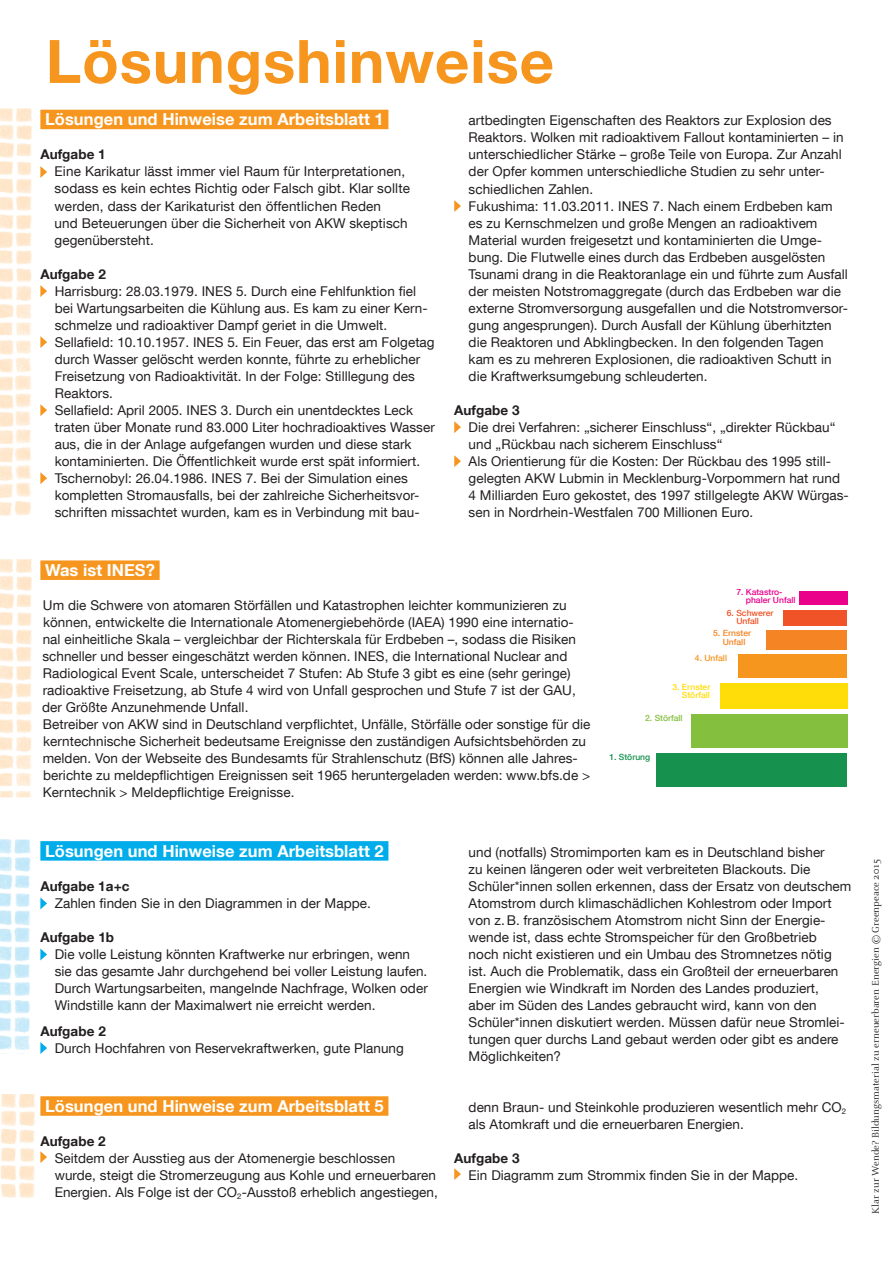
<style>
.page{position:relative;width:893px;height:1263px;background:#fff}
.page>*{position:absolute;margin:0;border:0;box-sizing:border-box;transform-origin:0 0}
.t1{font:700 60px "Helvetica Neue LT Com";letter-spacing:.015em;color:#f6961f}
.t2{font:700 16.5px "Helvetica Neue LT Com";letter-spacing:.005em;color:#fff}
.t3{font:13.5px/17px "Helvetica Neue LT Com";letter-spacing:.005em;color:#231f20}
.t4{font:700 13.5px "Helvetica Neue LT Com";letter-spacing:.005em;color:#231f20}
.t5{font:10.5px "Celeste";letter-spacing:.005em;color:#231f20}
.t6{font:500 8.55px/8.6px "Helvetica Neue LT Com";color:#eb028b}
.t7{font:500 8.55px/8.6px "Helvetica Neue LT Com";color:#ffdd08;text-align:right}
.t8{font:500 8.55px/8.6px "Helvetica Neue LT Com";color:#f05327;text-align:center}
.t9{font:500 8.55px/8.6px "Helvetica Neue LT Com";color:#f48424;text-align:center}
.t10{font:500 8.55px "Helvetica Neue LT Com";color:#84bf3e}
.t11{font:500 8.55px "Helvetica Neue LT Com";color:#16914e}
.t12{font:500 8.55px "Helvetica Neue LT Com";color:#f6961f}
</style>
<div class="page">
<div style="left:40px;top:560px;width:120px;height:20px;background:#f6961f"></div>
<div style="left:657px;top:753px;width:190px;height:34px;background:#16914e"></div>
<div style="left:691px;top:714px;width:156px;height:34px;background:#84bf3e"></div>
<div style="left:720px;top:683px;width:127px;height:26px;background:#ffdd08"></div>
<div style="left:738px;top:654px;width:109px;height:24px;background:#f6961f"></div>
<div style="left:766px;top:630px;width:81px;height:19px;background:#f48424"></div>
<div style="left:783px;top:610px;width:64px;height:15px;background:#f05327"></div>
<div style="left:799px;top:591px;width:48px;height:13px;background:#eb028b"></div>
<div style="left:40px;top:841px;width:348px;height:20px;background:#00adea"></div>
<svg style="left:40px;top:897px;width:7px;height:12px"></svg>
<svg style="left:40px;top:948px;width:7px;height:12px"></svg>
<svg style="left:40px;top:1042px;width:7px;height:12px"></svg>
<div style="left:40px;top:110px;width:348px;height:19px;background:#f6961f"></div>
<svg style="left:40px;top:166px;width:7px;height:12px"></svg>
<svg style="left:40px;top:285px;width:7px;height:12px"></svg>
<svg style="left:40px;top:336px;width:7px;height:12px"></svg>
<svg style="left:40px;top:404px;width:7px;height:12px"></svg>
<svg style="left:40px;top:472px;width:7px;height:12px"></svg>
<svg style="left:454px;top:200px;width:7px;height:12px"></svg>
<svg style="left:454px;top:421px;width:7px;height:12px"></svg>
<svg style="left:454px;top:455px;width:7px;height:12px"></svg>
<div style="left:40px;top:1096px;width:348px;height:20px;background:#f6961f"></div>
<svg style="left:40px;top:1151px;width:7px;height:12px"></svg>
<svg style="left:454px;top:1168px;width:7px;height:12px"></svg>
<img style="left:0;top:559px;width:32px;height:238px">
<img style="left:0;top:108px;width:32px;height:408px">
<img style="left:0;top:840px;width:31px;height:210px">
<img style="left:0;top:1094px;width:35px;height:104px">
<h1 class="t1" style="left:46px;top:24px;width:510px">Lösungshinweise</h1>
<p class="t2" style="left:45px;top:109px;width:340px">Lösungen und Hinweise zum Arbeitsblatt 1</p>
<p class="t4" style="left:40px;top:146px;width:67px">Aufgabe 1</p>
<p class="t3" style="left:55px;top:163px;width:357px">Eine Karikatur lässt immer viel Raum für Interpretationen, sodass es kein echtes Richtig oder Falsch gibt. Klar sollte werden, dass der Karikaturist den öffentlichen Reden<br>und Beteuerungen über die Sicherheit von AKW skeptisch gegenübersteht.</p>
<p class="t4" style="left:40px;top:265px;width:67px">Aufgabe 2</p>
<p class="t3" style="left:55px;top:282px;width:382px">Harrisburg: 28.03.1979. INES 5. Durch eine Fehlfunktion fiel bei Wartungsarbeiten die Kühlung aus. Es kam zu einer Kern&shy;schmelze und radioaktiver Dampf geriet in die Umwelt.<br>Sellafield: 10.10.1957. INES 5. Ein Feuer, das erst am Folgetag durch Wasser gelöscht werden konnte, führte zu erheblicher Freisetzung von Radioaktivität. In der Folge: Stilllegung des Reaktors.<br>Sellafield: April 2005. INES 3. Durch ein unentdecktes Leck traten über Monate rund 83.000 Liter hochradioaktives Wasser aus, die in der Anlage aufgefangen wurden und diese stark kontaminierten. Die Öffentlichkeit wurde erst spät informiert.<br>Tschernobyl: 26.04.1986. INES 7. Bei der Simulation eines kompletten Stromausfalls, bei der zahlreiche Sicherheitsvor&shy;schriften missachtet wurden, kam es in Verbindung mit bau-</p>
<p class="t3" style="left:469px;top:112px;width:381px">artbedingten Eigenschaften des Reaktors zur Explosion des Reaktors. Wolken mit radioaktivem Fallout kontaminierten – in unterschiedlicher Stärke – große Teile von Europa. Zur Anzahl der Opfer kommen unterschiedliche Studien zu sehr unter&shy;schiedlichen Zahlen.<br>Fukushima: 11.03.2011. INES 7. Nach einem Erdbeben kam es zu Kernschmelzen und große Mengen an radioaktivem Material wurden freigesetzt und kontaminierten die Umge&shy;bung. Die Flutwelle eines durch das Erdbeben ausgelösten Tsunami drang in die Reaktoranlage ein und führte zum Ausfall der meisten Notstromaggregate (durch das Erdbeben war die externe Stromversorgung ausgefallen und die Notstromversor&shy;gung angesprungen). Durch Ausfall der Kühlung überhitzten die Reaktoren und Abklingbecken. In den folgenden Tagen kam es zu mehreren Explosionen, die radioaktiven Schutt in die Kraftwerksumgebung schleuderten.</p>
<p class="t4" style="left:454px;top:401px;width:67px">Aufgabe 3</p>
<p class="t3" style="left:469px;top:418px;width:382px">Die drei Verfahren: „sicherer Einschluss“, „direkter Rückbau“ und „Rückbau nach sicherem Einschluss“<br>Als Orientierung für die Kosten: Der Rückbau des 1995 still&shy;gelegten AKW Lubmin in Mecklenburg-Vorpommern hat rund 4 Milliarden Euro gekostet, des 1997 stillgelegte AKW Würgas&shy;sen in Nordrhein-Westfalen 700 Millionen Euro.</p>
<p class="t2" style="left:45px;top:560px;width:111px">Was ist INES?</p>
<p class="t3" style="left:42px;top:597px;width:550px">Um die Schwere von atomaren Störfällen und Katastrophen leichter kommunizieren zu können, entwickelte die Internationale Atomenergiebehörde (IAEA) 1990 eine internatio&shy;nal einheitliche Skala – vergleichbar der Richterskala für Erdbeben –, sodass die Risiken schneller und besser eingeschätzt werden können. INES, die International Nuclear and Radiological Event Scale, unterscheidet 7 Stufen: Ab Stufe 3 gibt es eine (sehr geringe) radioaktive Freisetzung, ab Stufe 4 wird von Unfall gesprochen und Stufe 7 ist der GAU, der Größte Anzunehmende Unfall.<br>Betreiber von AKW sind in Deutschland verpflichtet, Unfälle, Störfälle oder sonstige für die kerntechnische Sicherheit bedeutsame Ereignisse den zuständigen Aufsichtsbehörden zu melden. Von der Webseite des Bundesamts für Strahlenschutz (BfS) können alle Jahres&shy;berichte zu meldepflichtigen Ereignissen seit 1965 heruntergeladen werden: www.bfs.de &gt; Kerntechnik &gt; Meldepflichtige Ereignisse.</p>
<p class="t6" style="left:746px;top:587px;width:51px;text-indent:-10px">7. Katastro&shy;phaler Unfall</p>
<p class="t8" style="left:727px;top:608px;width:48px">6. Schwerer<br>Unfall</p>
<p class="t9" style="left:713px;top:629px;width:40px">5. Ernster<br>Unfall</p>
<p class="t12" style="left:695px;top:653px;width:34px">4. Unfall</p>
<p class="t7" style="left:672px;top:682px;width:40px">3. Ernster<br>Störfall</p>
<p class="t10" style="left:645px;top:713px;width:39px">2. Störfall</p>
<p class="t11" style="left:609px;top:752px;width:42px">1. Störung</p>
<p class="t2" style="left:45px;top:840px;width:340px">Lösungen und Hinweise zum Arbeitsblatt 2</p>
<p class="t4" style="left:40px;top:877px;width:91px">Aufgabe 1a+c</p>
<p class="t3" style="left:55px;top:894px;width:318px">Zahlen finden Sie in den Diagrammen in der Mappe.</p>
<p class="t4" style="left:40px;top:928px;width:75px">Aufgabe 1b</p>
<p class="t3" style="left:55px;top:945px;width:375px">Die volle Leistung könnten Kraftwerke nur erbringen, wenn sie das gesamte Jahr durchgehend bei voller Leistung laufen.<br>Durch Wartungsarbeiten, mangelnde Nachfrage, Wolken oder Windstille kann der Maximalwert nie erreicht werden.</p>
<p class="t4" style="left:40px;top:1022px;width:67px">Aufgabe 2</p>
<p class="t3" style="left:55px;top:1039px;width:351px">Durch Hochfahren von Reservekraftwerken, gute Planung</p>
<p class="t2" style="left:45px;top:1096px;width:340px">Lösungen und Hinweise zum Arbeitsblatt 5</p>
<p class="t4" style="left:40px;top:1133px;width:67px">Aufgabe 2</p>
<p class="t3" style="left:55px;top:1149px;width:385px">Seitdem der Ausstieg aus der Atomenergie beschlossen wurde, steigt die Stromerzeugung aus Kohle und erneuerbaren<br>Energien. Als Folge ist der CO<sub>2</sub>-Ausstoß erheblich angestiegen,</p>
<p class="t3" style="left:469px;top:843px;width:384px">und (notfalls) Stromimporten kam es in Deutschland bisher<br>zu keinen längeren oder weit verbreiteten Blackouts. Die Schüler*innen sollen erkennen, dass der Ersatz von deutschem Atomstrom durch klimaschädlichen Kohlestrom oder Import von z.B. französischem Atomstrom nicht Sinn der Energie&shy;wende ist, dass echte Stromspeicher für den Großbetrieb<br>noch nicht existieren und ein Umbau des Stromnetzes nötig ist. Auch die Problematik, dass ein Großteil der erneuerbaren Energien wie Windkraft im Norden des Landes produziert,<br>aber im Süden des Landes gebraucht wird, kann von den Schüler*innen diskutiert werden. Müssen dafür neue Stromlei&shy;tungen quer durchs Land gebaut werden oder gibt es andere Möglichkeiten?</p>
<p class="t3" style="left:469px;top:1098px;width:379px">denn Braun- und Steinkohle produzieren wesentlich mehr CO<sub>2 </sub>als Atomkraft und die erneuerbaren Energien.</p>
<p class="t4" style="left:454px;top:1150px;width:67px">Aufgabe 3</p>
<p class="t3" style="left:469px;top:1166px;width:331px">Ein Diagramm zum Strommix finden Sie in der Mappe.</p>
<p class="t5" style="left:870px;top:1214px;width:357px;rotate:-90deg">Klar zur Wende? Bildungsmaterial zu erneuerbaren Energien © Greenpeace 2015</p>
</div>
